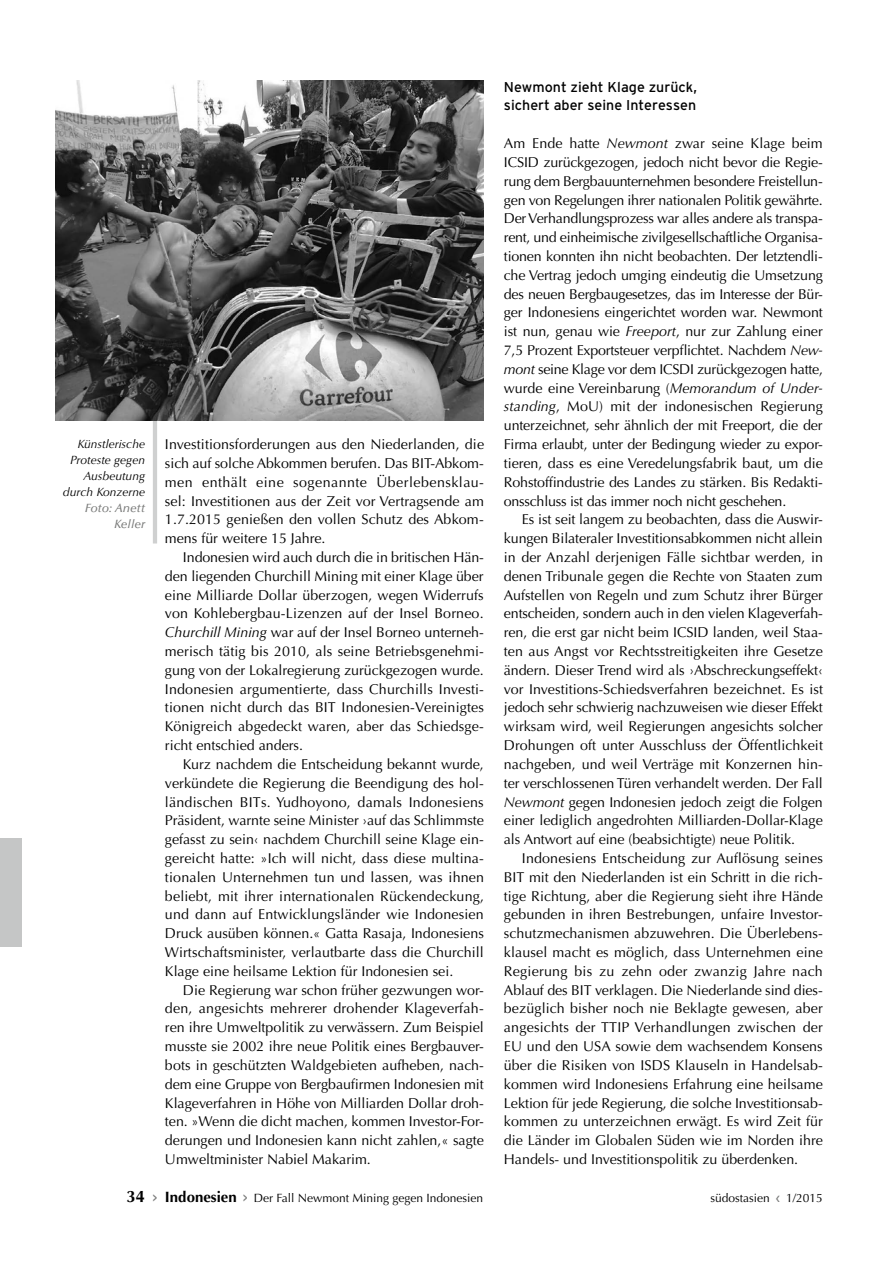
<style>
.page{position:relative;width:893px;height:1263px;background:#fff}
.page>*{position:absolute;margin:0;border:0;box-sizing:border-box;transform-origin:0 0}
.Body{font:14.25px/18.8px "Optima LT Std";color:#000;text-align:justify}
.Body_1{font:14.25px/18.8px "Optima LT Std";letter-spacing:-.01em;color:#000;text-align:justify}
.Zwischen{font:14.25px/18.8px "Interstate";color:#000}
.t1{font:12px "Optima LT Std";color:#000}
.Marginalie{font:italic 12px/15.9px "Optima LT Std";color:#000;text-align:right}
.Quelle{font:italic 500 12px/15.9px "Optima LT Std";color:#7a7b7a;text-align:right}
.s1{font-style:italic}
.s2{font-weight:700;font-size:16.5px}
.s3{font-family:"Interstate Regular 2";color:#7a7b7a}
.s4{font-weight:700;font-size:15px}
.s5{font-family:"Interstate";color:#7a7b7a}
</style>
<div class="page">
<hr style="left:153px;top:418px;width:4px;height:125px;background:#cfd0d0">
<img style="left:56px;top:80px;width:428px;height:341px">
<div style="left:0;top:839px;width:21px;height:108px;background:#c5c6c6"></div>
<p class="Marginalie" style="left:63px;top:437px;width:84px">Künstlerische<br>Proteste gegen<br>Ausbeutung durch Konzerne</p>
<p class="Quelle" style="left:85px;top:500px;width:62px">Foto: Anett<br>Keller</p>
<p class="Body_1" style="left:165px;top:435px;width:321px">Investitionsforderungen aus den Niederlanden, die sich auf solche Abkommen berufen. Das BIT-Abkom&shy;men enthält eine sogenannte Überlebensklau&shy;sel: Investitionen aus der Zeit vor Vertragsende am 1.7.2015 genießen den vollen Schutz des Abkom&shy;mens für weitere 15 Jahre.</p>
<p class="Body" style="left:165px;top:548px;width:320px;text-indent:18px">Indonesien wird auch durch die in britischen Hän&shy;den liegenden Churchill Mining mit einer Klage über eine Milliarde Dollar überzogen, wegen Widerrufs von Kohlebergbau-Lizenzen auf der Insel Borneo.<br><span class="s1">Churchill Mining</span> war auf der Insel Borneo unterneh&shy;merisch tätig bis 2010, als seine Betriebsgenehmi&shy;gung von der Lokalregierung zurückgezogen wurde.<br>Indonesien argumentierte, dass Churchills Investi&shy;tionen nicht durch das BIT Indonesien-Vereinigtes Königreich abgedeckt waren, aber das Schiedsge&shy;richt entschied anders.</p>
<p class="Body" style="left:165px;top:755px;width:321px;text-indent:18px">Kurz nachdem die Entscheidung bekannt wurde, verkündete die Regierung die Beendigung des hol&shy;ländischen BITs. Yudhoyono, damals Indonesiens Präsident, warnte seine Minister ›auf das Schlimmste gefasst zu sein‹ nachdem Churchill seine Klage ein&shy;gereicht hatte: »Ich will nicht, dass diese multina&shy;tionalen Unternehmen tun und lassen, was ihnen beliebt, mit ihrer internationalen Rückendeckung, und dann auf Entwicklungsländer wie Indonesien Druck ausüben können.« Gatta Rasaja, Indonesiens Wirtschaftsminister, verlautbarte dass die Churchill Klage eine heilsame Lektion für Indonesien sei.</p>
<p class="Body" style="left:165px;top:981px;width:320px;text-indent:18px">Die Regierung war schon früher gezwungen wor&shy;den, angesichts mehrerer drohender Klageverfah&shy;ren ihre Umweltpolitik zu verwässern. Zum Beispiel musste sie 2002 ihre neue Politik eines Bergbauver&shy;bots in geschützten Waldgebieten aufheben, nach&shy;dem eine Gruppe von Bergbaufirmen Indonesien mit Klageverfahren in Höhe von Milliarden Dollar droh&shy;ten. »Wenn die dicht machen, kommen Investor-For&shy;derungen und Indonesien kann nicht zahlen,« sagte Umweltminister Nabiel Makarim.</p>
<p class="Zwischen" style="left:504px;top:77px;width:195px">Newmont zieht Klage zurück, sichert aber seine Interessen</p>
<p class="Body_1" style="left:504px;top:134px;width:321px">Am Ende hatte <span class="s1">Newmont</span> zwar seine Klage beim ICSID zurückgezogen, jedoch nicht bevor die Regie&shy;rung dem Bergbauunternehmen besondere Freistellun&shy;gen von Regelungen ihrer nationalen Politik gewährte.<br>Der Verhandlungsprozess war alles andere als transpa&shy;rent, und einheimische zivilgesellschaftliche Organisa&shy;tionen konnten ihn nicht beobachten. Der letztendli&shy;che Vertrag jedoch umging eindeutig die Umsetzung des neuen Bergbaugesetzes, das im Interesse der Bür&shy;ger Indonesiens eingerichtet worden war. Newmont ist nun, genau wie <span class="s1">Freeport</span>, nur zur Zahlung einer 7,5 Prozent Exportsteuer verpflichtet. Nachdem <span class="s1">New&shy;mont</span> seine Klage vor dem ICSDI zurückgezogen hatte, wurde eine Vereinbarung (<span class="s1">Memorandum of Under&shy;standing</span>, MoU) mit der indonesischen Regierung unterzeichnet, sehr ähnlich der mit Freeport, die der Firma erlaubt, unter der Bedingung wieder zu expor&shy;tieren, dass es eine Veredelungsfabrik baut, um die Rohstoffindustrie des Landes zu stärken. Bis Redakti&shy;onsschluss ist das immer noch nicht geschehen.</p>
<p class="Body" style="left:504px;top:510px;width:321px;text-indent:18px">Es ist seit langem zu beobachten, dass die Auswir&shy;kungen Bilateraler Investitionsabkommen nicht allein in der Anzahl derjenigen Fälle sichtbar werden, in denen Tribunale gegen die Rechte von Staaten zum Aufstellen von Regeln und zum Schutz ihrer Bürger entscheiden, sondern auch in den vielen Klageverfah&shy;ren, die erst gar nicht beim ICSID landen, weil Staa&shy;ten aus Angst vor Rechtsstreitigkeiten ihre Gesetze ändern. Dieser Trend wird als ›Abschreckungseffekt‹ vor Investitions-Schiedsverfahren bezeichnet. Es ist jedoch sehr schwierig nachzuweisen wie dieser Effekt wirksam wird, weil Regierungen angesichts solcher Drohungen oft unter Ausschluss der Öffentlichkeit nachgeben, und weil Verträge mit Konzernen hin&shy;ter verschlossenen Türen verhandelt werden. Der Fall <span class="s1">Newmont</span> gegen Indonesien jedoch zeigt die Folgen einer lediglich angedrohten Milliarden-Dollar-Klage als Antwort auf eine (beabsichtigte) neue Politik.</p>
<p class="Body" style="left:504px;top:849px;width:321px;text-indent:18px">Indonesiens Entscheidung zur Auflösung seines BIT mit den Niederlanden ist ein Schritt in die rich&shy;tige Richtung, aber die Regierung sieht ihre Hände gebunden in ihren Bestrebungen, unfaire Investor&shy;schutzmechanismen abzuwehren. Die Überlebens&shy;klausel macht es möglich, dass Unternehmen eine Regierung bis zu zehn oder zwanzig Jahre nach Ablauf des BIT verklagen. Die Niederlande sind dies&shy;bezüglich bisher noch nie Beklagte gewesen, aber angesichts der TTIP Verhandlungen zwischen der EU und den USA sowie dem wachsendem Konsens über die Risiken von ISDS Klauseln in Handelsab&shy;kommen wird Indonesiens Erfahrung eine heilsame Lektion für jede Regierung, die solche Investitionsab&shy;kommen zu unterzeichnen erwägt. Es wird Zeit für die Länder im Globalen Süden wie im Norden ihre Handels- und Investitionspolitik zu überdenken.</p>
<p class="t1" style="left:127px;top:1190px;width:358px"><span class="s2">34</span> <span class="s3">&gt;</span> <span class="s4">Indonesien</span> <span class="s5">&gt;</span> Der Fall Newmont Mining gegen Indonesien</p>
<p class="t1" style="left:710px;top:1190px;width:114px">südostasien <span class="s5">‹</span> 1/2015</p>
</div>
